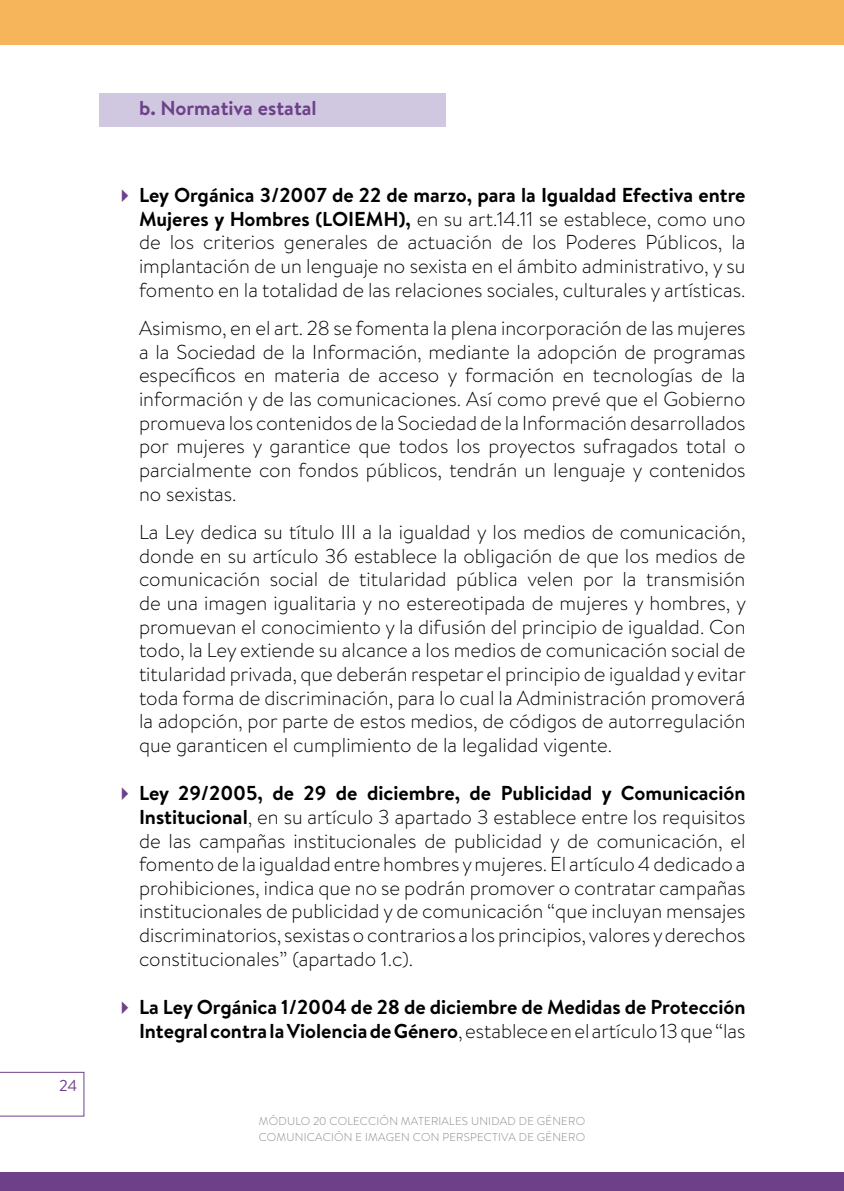
<style>
.page{position:relative;width:844px;height:1191px;background:#fff}
.page>*{position:absolute;margin:0;border:0;box-sizing:border-box;transform-origin:0 0}
.t1{font:300 20.12px/23.6px "Brandon Text";color:#000;text-align:justify}
.t2{font:700 20.12px/23.6px "Brandon Text";color:#000}
.t3{font:700 20.12px "Brandon Text";color:#6e408a}
.t4{font:15.75px "Brandon Text";color:#6e408a}
.t5{font:300 11.38px/16.6px "Brandon Text";letter-spacing:.02em;color:#878787}
.s1{font-weight:700}
.s2{font-weight:300}
</style>
<div class="page">
<div style="left:0;top:1172px;width:843px;height:19px;background:#6e408a"></div>
<div style="left:0;top:0;width:843px;height:45px;background:#f6b55a"></div>
<svg style="left:0;top:1071px;width:84px;height:45px"></svg>
<div style="left:99px;top:93px;width:347px;height:33px;background:#d0c8e0"></div>
<p class="t4" style="left:59px;top:1074px;width:20px">24</p>
<p class="t3" style="left:139px;top:94px;width:179px">b. Normativa estatal</p>
<p class="t1" style="left:139px;top:183px;width:608px"><span class="s1">Ley Orgánica 3/2007 de 22 de marzo, para la Igualdad Efectiva entre Mujeres y Hombres (LOIEMH),</span> en su art.14.11 se establece, como uno de los criterios generales de actuación de los Poderes Públicos, la implantación de un lenguaje no sexista en el ámbito administrativo, y su fomento en la totalidad de las relaciones sociales, culturales y artísticas.</p>
<p class="t1" style="left:139px;top:316px;width:608px">Asimismo, en el art. 28 se fomenta la plena incorporación de las mujeres a la Sociedad de la Información, mediante la adopción de programas específicos en materia de acceso y formación en tecnologías de la información y de las comunicaciones. Así como prevé que el Gobierno promueva los contenidos de la Sociedad de la Información desarrollados por mujeres y garantice que todos los proyectos sufragados total o parcialmente con fondos públicos, tendrán un lenguaje y contenidos no sexistas.</p>
<p class="t1" style="left:139px;top:519px;width:608px">La Ley dedica su título III a la igualdad y los medios de comunicación, donde en su artículo 36 establece la obligación de que los medios de comunicación social de titularidad pública velen por la transmisión de una imagen igualitaria y no estereotipada de mujeres y hombres, y promuevan el conocimiento y la difusión del principio de igualdad. Con todo, la Ley extiende su alcance a los medios de comunicación social de titularidad privada, que deberán respetar el principio de igualdad y evitar toda forma de discriminación, para lo cual la Administración promoverá la adopción, por parte de estos medios, de códigos de autorregulación que garanticen el cumplimiento de la legalidad vigente.</p>
<p class="t1" style="left:139px;top:780px;width:608px"><span class="s1">Ley 29/2005, de 29 de diciembre, de Publicidad y Comunicación Institucional</span>, en su artículo 3 apartado 3 establece entre los requisitos de las campañas institucionales de publicidad y de comunicación, el fomento de la igualdad entre hombres y mujeres. El artículo 4 dedicado a prohibiciones, indica que no se podrán promover o contratar campañas institucionales de publicidad y de comunicación “que incluyan mensajes discriminatorios, sexistas o contrarios a los principios, valores y derechos constitucionales” (apartado 1.c).</p>
<p class="t2" style="left:139px;top:995px;width:608px">La Ley Orgánica 1/2004 de 28 de diciembre de Medidas de Protección<br>Integral contra la Violencia de Género<span class="s2">, establece en el artículo 13 que “las</span></p>
<p class="t5" style="left:259px;top:1111px;width:328px">MÓDULO 20 COLECCIÓN MATERIALES UNIDAD DE GÉNERO<br>COMUNICACIÓN E IMAGEN CON PERSPECTIVA DE GÉNERO</p>
</div>
